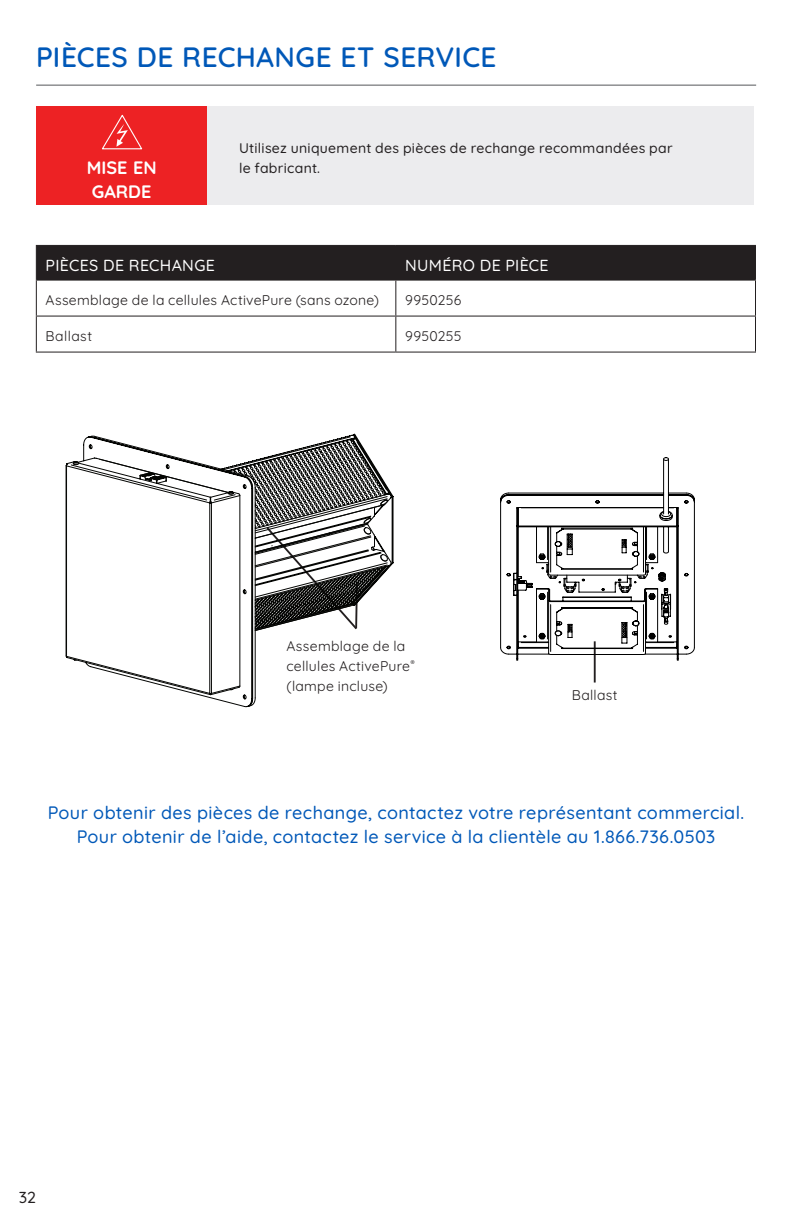
<style>
.page{position:relative;width:792px;height:1224px;background:#fff}
.page>*{position:absolute;margin:0;border:0;box-sizing:border-box;transform-origin:0 0}
.t1{font:600 28px "Quicksand";letter-spacing:.01em;color:#0058b8}
.t2{font:500 18px/24px "Quicksand";letter-spacing:.02em;color:#0058b8;text-align:center}
.t3{font:700 18px/24px "Quicksand";color:#fff}
.t4{font:500 16px "Quicksand";letter-spacing:.02em;color:#fff}
.t5{font:500 16px "Quicksand";color:#231f20}
.t6{font:14px/20px "Quicksand";letter-spacing:.02em;color:#231f20}
.t7{font:500 14px/20px "Quicksand";letter-spacing:.02em;color:#231f20}
</style>
<div class="page">
<hr style="left:36px;top:85px;width:720px;height:1px;background:#54575a">
<div style="left:37px;top:246px;width:718px;height:34px;background:#231f20"></div>
<hr style="left:36px;top:245px;width:360px;height:1px;background:#231f20">
<hr style="left:36px;top:246px;width:1px;height:34px;background:#231f20">
<hr style="left:396px;top:245px;width:360px;height:1px;background:#231f20">
<hr style="left:395px;top:246px;width:1px;height:34px;background:#231f20">
<hr style="left:755px;top:246px;width:1px;height:34px;background:#231f20">
<hr style="left:36px;top:280px;width:360px;height:1px;background:#231f20">
<hr style="left:36px;top:281px;width:1px;height:35px;background:#231f20">
<hr style="left:396px;top:280px;width:360px;height:1px;background:#231f20">
<hr style="left:395px;top:281px;width:1px;height:35px;background:#231f20">
<hr style="left:755px;top:281px;width:1px;height:35px;background:#231f20">
<hr style="left:36px;top:316px;width:360px;height:1px;background:#231f20">
<hr style="left:36px;top:317px;width:1px;height:35px;background:#231f20">
<hr style="left:396px;top:316px;width:360px;height:1px;background:#231f20">
<hr style="left:395px;top:317px;width:1px;height:35px;background:#231f20">
<hr style="left:755px;top:317px;width:1px;height:35px;background:#231f20">
<hr style="left:36px;top:352px;width:360px;height:1px;background:#231f20">
<hr style="left:396px;top:352px;width:360px;height:1px;background:#231f20">
<div style="left:36px;top:106px;width:171px;height:99px;background:#ed2224"></div>
<div style="left:207px;top:106px;width:547px;height:99px;background:#ececee"></div>
<svg style="left:102px;top:114px;width:41px;height:36px"></svg>
<hr style="left:594px;top:641px;width:2px;height:42px;background:#231f20">
<svg style="left:501px;top:459px;width:194px;height:201px"></svg>
<svg style="left:66px;top:434px;width:327px;height:273px"></svg>
<h1 class="t1" style="left:36px;top:35px;width:462px">PIÈCES DE RECHANGE ET SERVICE</h1>
<p class="t3" style="left:87px;top:154px;width:71px">MISE EN<br>GARDE</p>
<p class="t7" style="left:239px;top:136px;width:435px">Utilisez uniquement des pièces de rechange recommandées par le fabricant.</p>
<p class="t4" style="left:46px;top:253px;width:171px">PIÈCES DE RECHANGE</p>
<p class="t4" style="left:405px;top:253px;width:145px">NUMÉRO DE PIÈCE</p>
<p class="t6" style="left:46px;top:289px;width:335px">Assemblage de la cellules ActivePure (sans ozone)</p>
<p class="t6" style="left:405px;top:289px;width:58px">9950256</p>
<p class="t6" style="left:46px;top:325px;width:48px">Ballast</p>
<p class="t6" style="left:405px;top:325px;width:58px">9950255</p>
<p class="t6" style="left:287px;top:635px;width:130px">Assemblage de la cellules ActivePure<sup>® </sup>(lampe incluse)</p>
<p class="t6" style="left:572px;top:684px;width:47px">Ballast</p>
<p class="t2" style="left:48px;top:799px;width:698px">Pour obtenir des pièces de rechange, contactez votre représentant commercial.<br>Pour obtenir de l’aide, contactez le service à la clientèle au 1.866.736.0503</p>
<p class="t5" style="left:19px;top:1185px;width:19px">32</p>
</div>
